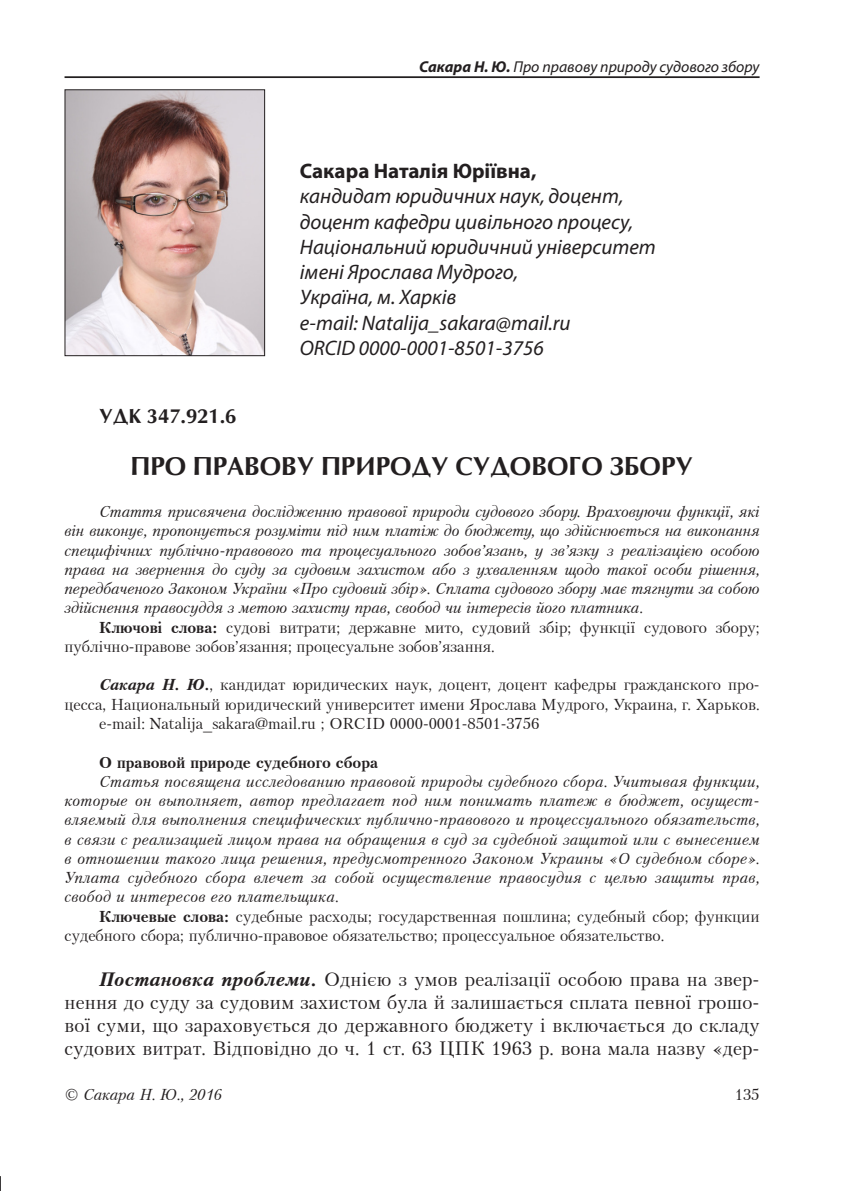
<style>
.page{position:relative;width:844px;height:1191px;background:#fff}
.page>*{position:absolute;margin:0;border:0;box-sizing:border-box;transform-origin:0 0}
.Заголовок{font:700 24.5px "Opium";color:#231f20}
.Под_именем{font:italic 21px "Myriad Pro";color:#231f20}
.Имя{font:700 21px "Myriad Pro";color:#231f20}
.Текст{font:19.25px/22.8px "Petersburg CTT";letter-spacing:.01em;color:#231f20;text-align:justify}
.УДК{font:700 19.25px "Opium";color:#231f20}
.Анотация{font:italic 15.75px/19.2px "Petersburg CTT";color:#231f20;text-align:justify}
.Анотация-2{font:15.75px/19.2px "Petersburg CTT";color:#231f20}
.t1{font:italic 15.75px "Myriad Pro";color:#231f20}
.Анотация-3{font:700 15.75px "Petersburg CTT";color:#231f20}
.s1{font-weight:700}
.s2{font-weight:700;font-style:italic}
</style>
<div class="page">
<hr style="left:64px;top:76px;width:695px;height:2px;background:#231f20">
<svg style="left:0;top:1176px;width:1px;height:15px"></svg>
<img style="left:66px;top:91px;width:197px;height:263px">
<div style="left:64px;top:89px;width:201px;height:267px;border:1px solid #231f20"></div>
<p class="t1" style="left:419px;top:57px;width:342px"><span class="s1">Сакара Н. Ю.</span> Про правову природу судового збору</p>
<p class="Имя" style="left:300px;top:157px;width:238px">Сакара Наталія Юріївна,</p>
<p class="Под_именем" style="left:300px;top:183px;width:325px">кандидат юридичних наук, доцент,</p>
<p class="Под_именем" style="left:300px;top:209px;width:335px">доцент кафедри цивільного процесу,</p>
<p class="Под_именем" style="left:300px;top:234px;width:357px">Національний юридичний університет</p>
<p class="Под_именем" style="left:300px;top:259px;width:220px">імені Ярослава Мудрого,</p>
<p class="Под_именем" style="left:300px;top:284px;width:158px">Україна, м. Харків</p>
<p class="Под_именем" style="left:300px;top:309px;width:272px">e-mail: Natalija_sakara@mail.ru</p>
<p class="Под_именем" style="left:300px;top:335px;width:245px">ORCID 0000-0001-8501-3756</p>
<p class="УДК" style="left:99px;top:403px;width:139px">УДК 347.921.6</p>
<p class="Заголовок" style="left:131px;top:450px;width:564px">ПРО ПРАВОВУ ПРИРОДУ СУДОВОГО ЗБОРУ</p>
<p class="Анотация" style="left:64px;top:502px;width:696px;text-indent:35px">Стаття присвячена дослідженню правової природи судового збору. Враховуючи функції, які він виконує, пропонується розуміти під ним платіж до бюджету, що здійснюється на виконання специфічних публічно-правового та процесуального зобов’язань, у зв’язку з реалізацією особою права на звернення до суду за судовим захистом або з ухваленням щодо такої особи рішення, передбаченого Законом України «Про судовий збір». Сплата судового збору має тягнути за собою здійснення правосуддя з метою захисту прав, свобод чи інтересів його платника.</p>
<p class="Анотация-2" style="left:64px;top:617px;width:696px;text-indent:35px"><span class="s1">Ключові слова:</span> судові витрати; державне мито, судовий збір; функції судового збору; публічно-правове зобов’язання; процесуальне зобов’язання.</p>
<p class="Анотация-2" style="left:64px;top:675px;width:696px;text-align:right"><span class="s2">Сакара Н. Ю.</span>, кандидат юридических наук, доцент, доцент кафедры гражданского про&shy;цесса, Национальный юридический университет имени Ярослава Мудрого, Украина, г. Харьков.</p>
<p class="Анотация-2" style="left:99px;top:713px;width:441px">e-mail: Natalija_sakara@mail.ru ; ORCID 0000-0001-8501-3756</p>
<p class="Анотация-3" style="left:99px;top:752px;width:280px">О правовой природе судебного сбора</p>
<p class="Анотация" style="left:64px;top:771px;width:696px;text-indent:35px">Статья посвящена исследованию правовой природы судебного сбора. Учитывая функции, которые он выполняет, автор предлагает под ним понимать платеж в бюджет, осущест&shy;вляемый для выполнения специфических публично-правового и процессуального обязательств, в связи с реализацией лицом права на обращения в суд за судебной защитой или с вынесением в отношении такого лица решения, предусмотренного Законом Украины «О судебном сборе».<br>Уплата судебного сбора влечет за собой осуществление правосудия с целью защиты прав, свобод и интересов его плательщика.</p>
<p class="Анотация-2" style="left:64px;top:906px;width:696px;text-indent:35px"><span class="s1">Ключевые слова:</span> судебные расходы; государственная пошлина; судебный сбор; функции судебного сбора; публично-правовое обязательство; процессуальное обязательство.</p>
<p class="Текст" style="left:64px;top:968px;width:696px;text-indent:35px"><span class="s2">Постановка проблеми.</span> Однією з умов реалізації особою права на звер&shy;нення до суду за судовим захистом була й залишається сплата певної грошо&shy;вої суми, що зараховується до державного бюджету і включається до складу судових витрат. Відповідно до ч. 1 ст. 63 ЦПК 1963 р. вона мала назву «дер-</p>
<p class="Анотация" style="left:64px;top:1085px;width:159px">© Сакара Н. Ю., 2016</p>
<p class="Анотация-2" style="left:734px;top:1085px;width:26px">135</p>
</div>
